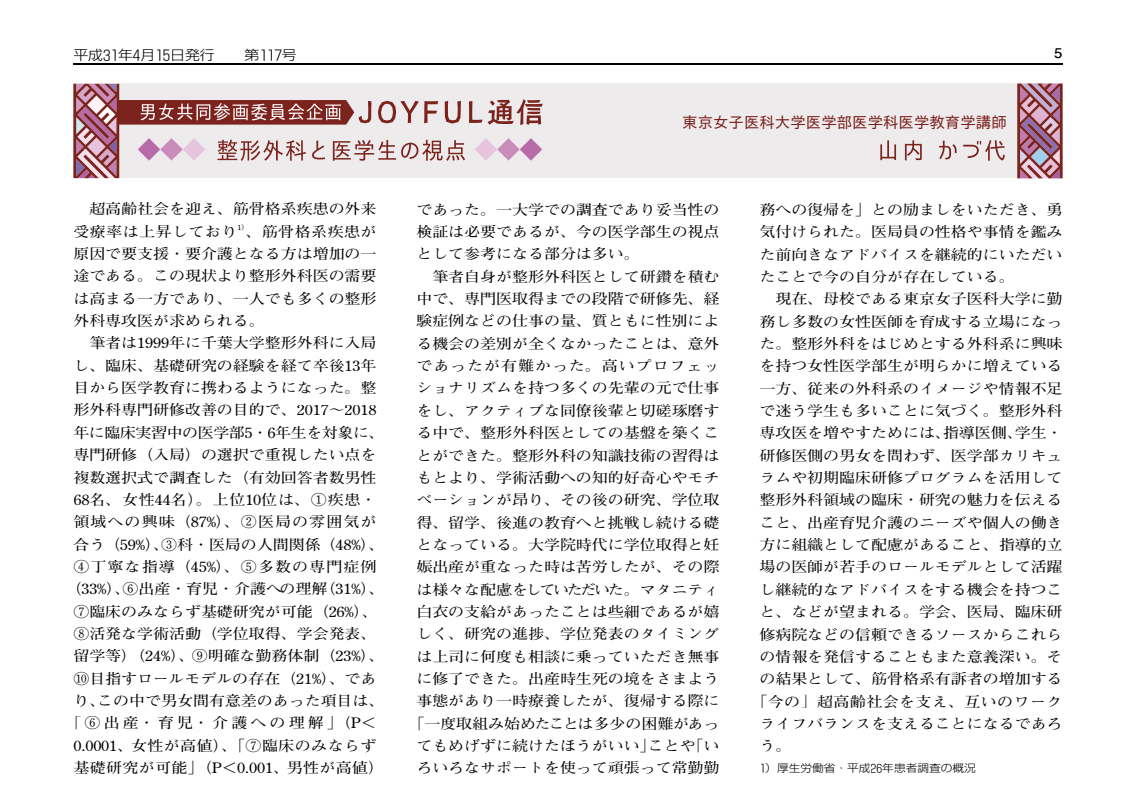
<style>
.page{position:relative;width:1136px;height:796px;background:#fff}
.page>*{position:absolute;margin:0;border:0;box-sizing:border-box;transform-origin:0 0}
.t1{font:15.45px "TB Go Std R";color:#7c231d}
.t2{font:700 14.4px "Futo Min A101 Pro";color:#000;scale:1.11 1}
.t3{font:700 14.4px "Futo Min A101 Pro";letter-spacing:.03em;color:#000;scale:1.11 1}
.t4{font:700 14.4px "Futo Min A101 Pro";letter-spacing:.07em;color:#000;scale:1.11 1}
.t5{font:700 14.4px "Futo Min A101 Pro";letter-spacing:.025em;color:#000;scale:1.11 1}
.t6{font:700 14.4px "Futo Min A101 Pro";letter-spacing:-.025em;color:#000;scale:1.11 1}
.t7{font:700 14.4px "Futo Min A101 Pro";letter-spacing:.2em;color:#000;scale:1.11 1}
.t8{font:700 14.4px "Futo Min A101 Pro";letter-spacing:.06em;color:#000;scale:1.11 1}
.t9{font:300 13.35px "Shin Go Pro";color:#000;scale:1.11 1}
.t10{font:700 13.35px "Futo Go B101 Pro";color:#000;scale:1.11 1}
.t11{font:300 10.5px "Shin Go Pro";color:#000;scale:1.11 1}
.s1{font-family:"Sgl HANKAKU";font-weight:400}
.s2{font-family:"Century Old Style";font-weight:400}
</style>
<div class="page">
<div style="left:73px;top:83px;width:989px;height:95px;background:#eeebed"></div>
<svg style="left:880px;top:140px;width:15px;height:20px"></svg>
<svg style="left:904px;top:140px;width:17px;height:20px"></svg>
<svg style="left:939px;top:141px;width:17px;height:18px"></svg>
<svg style="left:963px;top:140px;width:41px;height:21px"></svg>
<svg style="left:1017px;top:83px;width:45px;height:95px;background:#a56e81"></svg>
<svg style="left:73px;top:84px;width:469px;height:94px"></svg>
<hr style="left:73px;top:63px;width:989px;height:2px;background:#000">
<p class="t9" style="left:73px;top:44px;width:203px">平成<span class="s1">31</span>年<span class="s1">4</span>月<span class="s1">15</span>日発行　　第<span class="s1">117</span>号</p>
<p class="t10" style="left:1054px;top:42px;width:9px">5</p>
<p class="t2" style="left:73px;top:197px;width:274px">　超高齢社会を迎え、筋骨格系疾患の外来</p>
<p class="t3" style="left:73px;top:220px;width:274px">受療率は上昇しており<sup>1</sup><sup>）</sup>、筋骨格系疾患が</p>
<p class="t2" style="left:73px;top:242px;width:274px">原因で要支援・要介護となる方は増加の一</p>
<p class="t2" style="left:73px;top:264px;width:274px">途である。この現状より整形外科医の需要</p>
<p class="t2" style="left:73px;top:287px;width:274px">は高まる一方であり、一人でも多くの整形</p>
<p class="t2" style="left:73px;top:309px;width:174px">外科専攻医が求められる。</p>
<p class="t2" style="left:73px;top:331px;width:274px">　筆者は<span class="s2">1999</span>年に千葉大学整形外科に入局</p>
<p class="t2" style="left:73px;top:354px;width:274px">し、臨床、基礎研究の経験を経て卒後<span class="s2">13</span>年</p>
<p class="t2" style="left:73px;top:376px;width:274px">目から医学教育に携わるようになった。整</p>
<p class="t2" style="left:73px;top:398px;width:274px">形外科専門研修改善の目的で、<span class="s2">2017</span>～<span class="s2">2018</span></p>
<p class="t6" style="left:73px;top:421px;width:282px">年に臨床実習中の医学部<span class="s2">5</span>・<span class="s2">6</span>年生を対象に、</p>
<p class="t2" style="left:73px;top:443px;width:274px">専門研修（入局）の選択で重視したい点を</p>
<p class="t2" style="left:73px;top:465px;width:274px">複数選択式で調査した（有効回答者数男性</p>
<p class="t2" style="left:73px;top:488px;width:274px"><span class="s2">68</span>名、女性<span class="s2">44</span>名）。上位<span class="s2">10</span>位は、①疾患・</p>
<p class="t4" style="left:73px;top:510px;width:274px">領域への興味（<span class="s2">87%</span>）、②医局の雰囲気が</p>
<p class="t2" style="left:73px;top:532px;width:282px">合う（<span class="s2">59%</span>）、③科・医局の人間関係（<span class="s2">48%</span>）、</p>
<p class="t4" style="left:73px;top:555px;width:274px">④丁寧な指導（<span class="s2">45%</span>）、⑤多数の専門症例</p>
<p class="t2" style="left:65px;top:577px;width:289px">（<span class="s2">33%</span>）、⑥出産・育児・介護への理解（<span class="s2">31%</span>）、</p>
<p class="t2" style="left:73px;top:599px;width:276px">⑦臨床のみならず基礎研究が可能（<span class="s2">26%</span>）、</p>
<p class="t2" style="left:73px;top:622px;width:274px">⑧活発な学術活動（学位取得、学会発表、</p>
<p class="t2" style="left:73px;top:644px;width:282px">留学等）（<span class="s2">24%</span>）、⑨明確な勤務体制（<span class="s2">23%</span>）、</p>
<p class="t2" style="left:73px;top:666px;width:274px">⑩目指すロールモデルの存在（<span class="s2">21%</span>）、であ</p>
<p class="t2" style="left:73px;top:689px;width:282px">り、この中で男女間有意差のあった項目は、</p>
<p class="t7" style="left:65px;top:711px;width:282px">「⑥出産・育児・介護への理解」（<span class="s2">P</span>＜</p>
<p class="t3" style="left:73px;top:733px;width:274px"><span class="s2">0.0001</span>、女性が高値）、「⑦臨床のみならず</p>
<p class="t5" style="left:73px;top:756px;width:282px">基礎研究が可能」（<span class="s2">P</span>＜<span class="s2">0.001</span>、男性が高値）</p>
<p class="t1" style="left:682px;top:109px;width:326px">東京女子医科大学医学部医学科医学教育学講師</p>
<p class="t2" style="left:416px;top:198px;width:274px">であった。一大学での調査であり妥当性の</p>
<p class="t2" style="left:416px;top:220px;width:274px">検証は必要であるが、今の医学部生の視点</p>
<p class="t2" style="left:416px;top:242px;width:203px">として参考になる部分は多い。</p>
<p class="t2" style="left:416px;top:265px;width:274px">　筆者自身が整形外科医として研鑽を積む</p>
<p class="t2" style="left:416px;top:287px;width:274px">中で、専門医取得までの段階で研修先、経</p>
<p class="t2" style="left:416px;top:309px;width:274px">験症例などの仕事の量、質ともに性別によ</p>
<p class="t2" style="left:416px;top:332px;width:274px">る機会の差別が全くなかったことは、意外</p>
<p class="t8" style="left:416px;top:354px;width:274px">であったが有難かった。高いプロフェッ</p>
<p class="t2" style="left:416px;top:376px;width:274px">ショナリズムを持つ多くの先輩の元で仕事</p>
<p class="t2" style="left:416px;top:399px;width:274px">をし、アクティブな同僚後輩と切磋琢磨す</p>
<p class="t2" style="left:416px;top:421px;width:274px">る中で、整形外科医としての基盤を築くこ</p>
<p class="t2" style="left:416px;top:443px;width:274px">とができた。整形外科の知識技術の習得は</p>
<p class="t2" style="left:416px;top:466px;width:274px">もとより、学術活動への知的好奇心やモチ</p>
<p class="t2" style="left:416px;top:488px;width:274px">ベーションが昂り、その後の研究、学位取</p>
<p class="t2" style="left:416px;top:510px;width:274px">得、留学、後進の教育へと挑戦し続ける礎</p>
<p class="t2" style="left:416px;top:533px;width:274px">となっている。大学院時代に学位取得と妊</p>
<p class="t2" style="left:416px;top:555px;width:274px">娠出産が重なった時は苦労したが、その際</p>
<p class="t2" style="left:416px;top:577px;width:274px">は様々な配慮をしていただいた。マタニティ</p>
<p class="t2" style="left:416px;top:600px;width:274px">白衣の支給があったことは些細であるが嬉</p>
<p class="t2" style="left:416px;top:622px;width:274px">しく、研究の進捗、学位発表のタイミング</p>
<p class="t2" style="left:416px;top:644px;width:274px">は上司に何度も相談に乗っていただき無事</p>
<p class="t2" style="left:416px;top:667px;width:274px">に修了できた。出産時生死の境をさまよう</p>
<p class="t2" style="left:416px;top:689px;width:274px">事態があり一時療養したが、復帰する際に</p>
<p class="t2" style="left:408px;top:711px;width:282px">「一度取組み始めたことは多少の困難があっ</p>
<p class="t2" style="left:416px;top:734px;width:274px">てもめげずに続けたほうがいい」ことや「い</p>
<p class="t2" style="left:416px;top:756px;width:274px">ろいろなサポートを使って頑張って常勤勤</p>
<p class="t2" style="left:759px;top:198px;width:274px">務への復帰を」との励ましをいただき、勇</p>
<p class="t2" style="left:759px;top:220px;width:274px">気付けられた。医局員の性格や事情を鑑み</p>
<p class="t2" style="left:759px;top:243px;width:274px">た前向きなアドバイスを継続的にいただい</p>
<p class="t2" style="left:759px;top:265px;width:231px">たことで今の自分が存在している。</p>
<p class="t2" style="left:759px;top:287px;width:274px">　現在、母校である東京女子医科大学に勤</p>
<p class="t2" style="left:759px;top:310px;width:274px">務し多数の女性医師を育成する立場になっ</p>
<p class="t2" style="left:759px;top:332px;width:274px">た。整形外科をはじめとする外科系に興味</p>
<p class="t2" style="left:759px;top:354px;width:274px">を持つ女性医学部生が明らかに増えている</p>
<p class="t2" style="left:759px;top:377px;width:274px">一方、従来の外科系のイメージや情報不足</p>
<p class="t2" style="left:759px;top:399px;width:274px">で迷う学生も多いことに気づく。整形外科</p>
<p class="t2" style="left:759px;top:421px;width:274px">専攻医を増やすためには、指導医側、学生・</p>
<p class="t2" style="left:759px;top:444px;width:274px">研修医側の男女を問わず、医学部カリキュ</p>
<p class="t2" style="left:759px;top:466px;width:274px">ラムや初期臨床研修プログラムを活用して</p>
<p class="t2" style="left:759px;top:488px;width:274px">整形外科領域の臨床・研究の魅力を伝える</p>
<p class="t2" style="left:759px;top:511px;width:274px">こと、出産育児介護のニーズや個人の働き</p>
<p class="t2" style="left:759px;top:533px;width:274px">方に組織として配慮があること、指導的立</p>
<p class="t2" style="left:759px;top:555px;width:274px">場の医師が若手のロールモデルとして活躍</p>
<p class="t2" style="left:759px;top:578px;width:274px">し継続的なアドバイスをする機会を持つこ</p>
<p class="t2" style="left:759px;top:600px;width:274px">と、などが望まれる。学会、医局、臨床研</p>
<p class="t2" style="left:759px;top:622px;width:274px">修病院などの信頼できるソースからこれら</p>
<p class="t2" style="left:759px;top:644px;width:274px">の情報を発信することもまた意義深い。そ</p>
<p class="t2" style="left:759px;top:667px;width:274px">の結果として、筋骨格系有訴者の増加する</p>
<p class="t3" style="left:751px;top:689px;width:282px">「今の」超高齢社会を支え、互いのワーク</p>
<p class="t2" style="left:759px;top:711px;width:274px">ライフバランスを支えることになるであろ</p>
<p class="t2" style="left:759px;top:734px;width:30px">う。</p>
<p class="t11" style="left:759px;top:758px;width:196px"><span class="s1">1</span>）厚生労働省・平成<span class="s1">26</span>年患者調査の概況</p>
</div>
